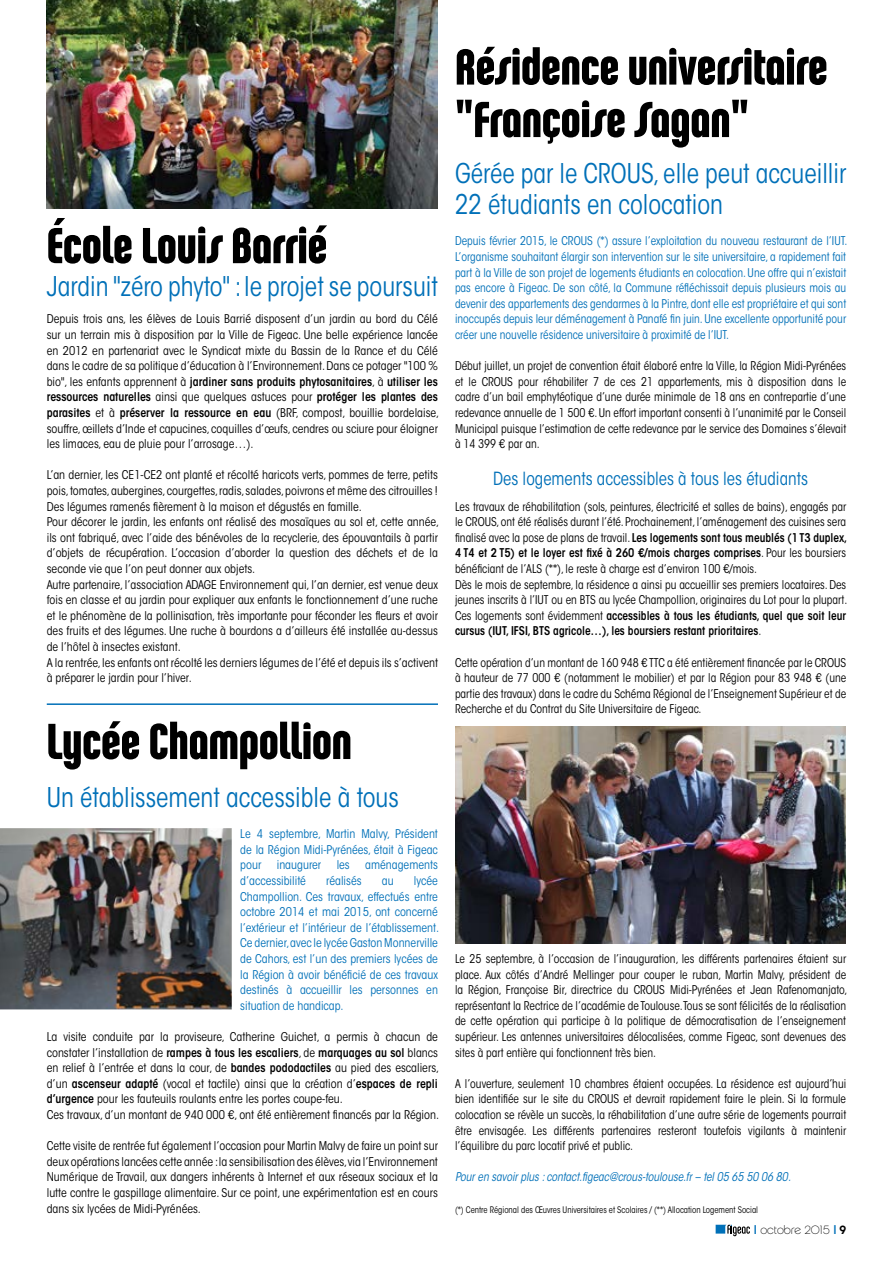
<style>
.page{position:relative;width:893px;height:1263px;background:#fff}
.page>*{position:absolute;margin:0;border:0;box-sizing:border-box;transform-origin:0 0}
.t1{font:54px/52.5px "Chalet Comprime Hong Kong Seventy";color:#000}
.t2{font:condensed 27px/31.2px "ITC Avant Garde Std";color:#0070b8;scale:.96 1}
.t3{font:condensed 18px "ITC Avant Garde Std";color:#0070b8;scale:.96 1}
.t4{font:condensed 12px/15.6px "ITC Avant Garde Std";color:#000;text-align:justify}
.t5{font:condensed 12px/15.6px "ITC Avant Garde Std";color:#000;text-align:justify;scale:.96 1}
.t6{font:condensed 12px/15.6px "ITC Avant Garde Std";color:#0070b8;text-align:justify;scale:.96 1}
.t7{font:condensed 12px/15.6px "ITC Avant Garde Std";color:#0070b8;text-align:justify}
.t8{font:italic condensed 12px "ITC Avant Garde Std";color:#0070b8;scale:.96 1}
.t9{font:12px "Chalet Paris Nineteen Seventy";color:#000}
.t10{font:condensed 9px "ITC Avant Garde Std";color:#000;scale:.96 1}
.s1{font-weight:600}
.s2{font-family:"ITC Avant Garde Std";font-weight:500;color:#0070b8}
.s3{font-family:"Chalet New York Nineteen Seventy"}
</style>
<div class="page">
<svg style="left:716px;top:1225px;width:34px;height:11px"></svg>
<img style="left:0;top:828px;width:232px;height:181px">
<img style="left:47px;top:0;width:391px;height:208px">
<img style="left:455px;top:726px;width:391px;height:217px">
<hr style="left:47px;top:703px;width:391px;height:2px;background:#0070b8">
<h1 class="t1" style="left:47px;top:218px;width:282px">École Louis Barrié</h1>
<h2 class="t2" style="left:47px;top:270px;width:409px">Jardin "zéro phyto" : le projet se poursuit</h2>
<p class="t4" style="left:47px;top:311px;width:394px">Depuis trois ans, les élèves de Louis Barrié disposent d’un jardin au bord du Célé sur un terrain mis à disposition par la Ville de Figeac. Une belle expérience lancée en 2012 en partenariat avec le Syndicat mixte du Bassin de la Rance et du Célé dans le cadre de sa politique d’éducation à l’Environnement. Dans ce potager "100 % bio", les enfants apprennent à <span class="s1">jardiner sans produits phytosanitaires</span>, à <span class="s1">utiliser les ressources naturelles</span> ainsi que quelques astuces pour <span class="s1">protéger les plantes des parasites</span> et à <span class="s1">préserver la ressource en eau</span> (BRF, compost, bouillie bordelaise, souffre, œillets d’Inde et capucines, coquilles d’œufs, cendres ou sciure pour éloigner les limaces, eau de pluie pour l’arrosage…).</p>
<p class="t4" style="left:47px;top:467px;width:394px;text-align:left">L’an dernier, les CE1-CE2 ont planté et récolté haricots verts, pommes de terre, petits pois, tomates, aubergines, courgettes, radis, salades, poivrons et même des citrouilles !<br>Des légumes ramenés fièrement à la maison et dégustés en famille.<br>Pour décorer le jardin, les enfants ont réalisé des mosaïques au sol et, cette année, ils ont fabriqué, avec l’aide des bénévoles de la recyclerie, des épouvantails à partir d’objets de récupération. L’occasion d’aborder la question des déchets et de la seconde vie que l’on peut donner aux objets.<br>Autre partenaire, l’association ADAGE Environnement qui, l’an dernier, est venue deux fois en classe et au jardin pour expliquer aux enfants le fonctionnement d’une ruche et le phénomène de la pollinisation, très importante pour féconder les fleurs et avoir des fruits et des légumes. Une ruche à bourdons a d’ailleurs été installée au-dessus de l’hôtel à insectes existant.<br>A la rentrée, les enfants ont récolté les derniers légumes de l’été et depuis ils s’activent à préparer le jardin pour l’hiver.</p>
<h1 class="t1" style="left:47px;top:713px;width:306px">Lycée Champollion</h1>
<h2 class="t2" style="left:47px;top:782px;width:368px">Un établissement accessible à tous</h2>
<p class="t7" style="left:240px;top:826px;width:199px">Le 4 septembre, Martin Malvy, Président de la Région Midi-Pyrénées, était à Figeac pour</p>
<p class="t7" style="left:277px;top:857px;width:46px">inaugurer</p>
<p class="t7" style="left:337px;top:857px;width:15px">les</p>
<p class="t7" style="left:365px;top:857px;width:74px">aménagements</p>
<p class="t7" style="left:240px;top:873px;width:67px">d’accessibilité</p>
<p class="t7" style="left:326px;top:873px;width:37px">réalisés</p>
<p class="t7" style="left:382px;top:873px;width:13px">au</p>
<p class="t7" style="left:240px;top:873px;width:200px;text-indent:174px">lycée Champollion. Ces travaux, effectués entre octobre 2014 et mai 2015, ont concerné l’extérieur et l’intérieur de l’établissement.<br>Ce dernier,avec le lycée Gaston Monnerville de Cahors, est l’un des premiers lycées de la Région à avoir bénéficié de ces travaux destinés à accueillir les personnes en situation de handicap.</p>
<p class="t4" style="left:47px;top:1029px;width:394px;text-align:left">La visite conduite par la proviseure, Catherine Guichet, a permis à chacun de constater l’installation de <span class="s1">rampes à tous les escaliers</span>, de <span class="s1">marquages au sol</span> blancs en relief à l’entrée et dans la cour, de <span class="s1">bandes pododactiles</span> au pied des escaliers, d’un <span class="s1">ascenseur adapté</span> (vocal et tactile) ainsi que la création d’<span class="s1">espaces de repli d’urgence</span> pour les fauteuils roulants entre les portes coupe-feu.<br>Ces travaux, d’un montant de 940 000 €, ont été entièrement financés par la Région.</p>
<p class="t4" style="left:47px;top:1138px;width:393px">Cette visite de rentrée fut également l’occasion pour Martin Malvy de faire un point sur deux opérations lancées cette année :la sensibilisation des élèves,via l’Environnement Numérique de Travail, aux dangers inhérents à Internet et aux réseaux sociaux et la lutte contre le gaspillage alimentaire. Sur ce point, une expérimentation est en cours dans six lycées de Midi-Pyrénées.</p>
<h1 class="t1" style="left:455px;top:39px;width:374px">Résidence universitaire "Françoise Sagan"</h1>
<h2 class="t2" style="left:455px;top:158px;width:409px">Gérée par le CROUS, elle peut accueillir<br>22 étudiants en colocation</h2>
<p class="t6" style="left:455px;top:233px;width:410px">Depuis février 2015, le CROUS (*) assure l’exploitation du nouveau restaurant de l’IUT.<br>L’organisme souhaitant élargir son intervention sur le site universitaire, a rapidement fait part à la Ville de son projet de logements étudiants en colocation. Une offre qui n’existait pas encore à Figeac. De son côté, la Commune réfléchissait depuis plusieurs mois au devenir des appartements des gendarmes à la Pintre, dont elle est propriétaire et qui sont inoccupés depuis leur déménagement à Panafé fin juin. Une excellente opportunité pour créer une nouvelle résidence universitaire à proximité de l’IUT.</p>
<p class="t5" style="left:455px;top:358px;width:409px">Début juillet, un projet de convention était élaboré entre la Ville, la Région Midi-Pyrénées et le CROUS pour réhabiliter 7 de ces 21 appartements, mis à disposition dans le cadre d’un bail emphytéotique d’une durée minimale de 18 ans en contrepartie d’une redevance annuelle de 1 500 €. Un effort important consenti à l’unanimité par le Conseil Municipal puisque l’estimation de cette redevance par le service des Domaines s’élevait à 14 399 € par an.</p>
<h3 class="t3" style="left:493px;top:468px;width:329px">Des logements accessibles à tous les étudiants</h3>
<p class="t5" style="left:455px;top:498px;width:410px;text-align:left">Les travaux de réhabilitation (sols, peintures, électricité et salles de bains), engagés par le CROUS, ont été réalisés durant l’été. Prochainement, l’aménagement des cuisines sera finalisé avec la pose de plans de travail. <span class="s1">Les logements sont tous meublés (1 T3 duplex, 4 T4 et 2 T5) et le loyer est fixé à 260 €/mois charges comprises</span>. Pour les boursiers bénéficiant de l’ALS (**), le reste à charge est d’environ 100 €/mois.<br>Dès le mois de septembre, la résidence a ainsi pu accueillir ses premiers locataires. Des jeunes inscrits à l’IUT ou en BTS au lycée Champollion, originaires du Lot pour la plupart.<br>Ces logements sont évidemment <span class="s1">accessibles à tous les étudiants, quel que soit leur cursus (IUT, IFSI, BTS agricole…), les boursiers restant prioritaires</span>.</p>
<p class="t5" style="left:455px;top:654px;width:409px">Cette opération d’un montant de 160 948 € TTC a été entièrement financée par le CROUS à hauteur de 77 000 € (notamment le mobilier) et par la Région pour 83 948 € (une partie des travaux) dans le cadre du Schéma Régional de l’Enseignement Supérieur et de Recherche et du Contrat du Site Universitaire de Figeac.</p>
<p class="t5" style="left:455px;top:951px;width:410px">Le 25 septembre, à l’occasion de l’inauguration, les différents partenaires étaient sur place. Aux côtés d’André Mellinger pour couper le ruban, Martin Malvy, président de la Région, Françoise Bir, directrice du CROUS Midi-Pyrénées et Jean Rafenomanjato, représentant la Rectrice de l’académie de Toulouse.Tous se sont félicités de la réalisation de cette opération qui participe à la politique de démocratisation de l’enseignement supérieur. Les antennes universitaires délocalisées, comme Figeac, sont devenues des sites à part entière qui fonctionnent très bien.</p>
<p class="t5" style="left:455px;top:1076px;width:409px">A l’ouverture, seulement 10 chambres étaient occupées. La résidence est aujourd’hui bien identifiée sur le site du CROUS et devrait rapidement faire le plein. Si la formule colocation se révèle un succès, la réhabilitation d’une autre série de logements pourrait être envisagée. Les différents partenaires resteront toutefois vigilants à maintenir l’équilibre du parc locatif privé et public.</p>
<p class="t8" style="left:455px;top:1170px;width:351px">Pour en savoir plus : contact.figeac@crous-toulouse.fr – tel 05 65 50 06 80.</p>
<p class="t10" style="left:455px;top:1204px;width:317px">(*) Centre Régional des Œuvres Universitaires et Scolaires / (**) Allocation Logement Social</p>
<p class="t9" style="left:754px;top:1222px;width:94px"><span class="s2">I</span> octobre 2015 <span class="s2">I</span> <span class="s3">9</span></p>
</div>
